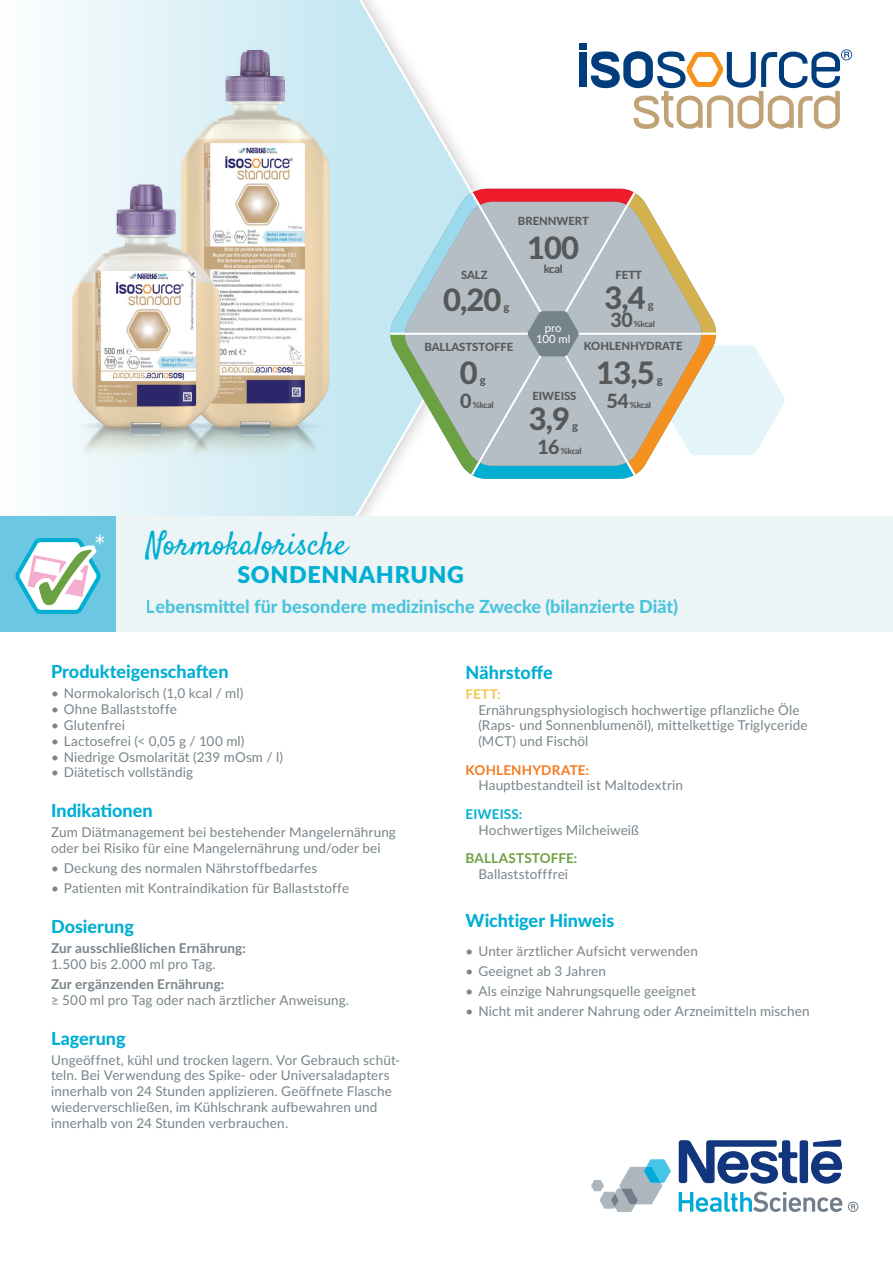
<style>
.page{position:relative;width:893px;height:1263px;background:#fff}
.page>*{position:absolute;margin:0;border:0;box-sizing:border-box;transform-origin:0 0}
.t1{font:32.55px "Satisfy";color:#01afd2}
.t2{font:800 30.9px "Lato";letter-spacing:-.03em;color:#57585a}
.t3{font:29.7px "Lato";color:#fff}
.t4{font:900 23.1px "Lato";letter-spacing:.03em;color:#01afd2}
.t5{font:800 19.65px "Lato";color:#57585a}
.t6{font:800 18px "Lato";color:#01afd2}
.t7{font:13.5px/15.8px "Lato";letter-spacing:.01em;color:#79848a}
.t8{font:700 13.5px "Lato";letter-spacing:.01em;color:#79848a}
.t9{font:700 13.5px "Lato";letter-spacing:.01em;color:#f47b21}
.t10{font:700 13.5px "Lato";letter-spacing:.01em;color:#6ba043}
.t11{font:700 13.5px "Lato";letter-spacing:.01em;color:#01afd2}
.t12{font:800 13.5px "Lato";color:#f2cb5e}
.t13{font:800 11.25px "Lato";color:#57585a}
.t14{font:11.25px/11.2px "Lato";color:#fff;text-align:center}
.t15{font:800 8.4px "Lato";letter-spacing:-.03em;color:#57585a}
.s1{color:#6ba043}
</style>
<div class="page">
<svg style="left:354px;top:0;width:154px;height:516px"></svg>
<div style="left:51px;top:516px;width:842px;height:115px;background:#edf4f6"></div>
<div style="left:0;top:516px;width:116px;height:115px;background:#6cc8e2"></div>
<svg style="left:591px;top:1159px;width:80px;height:53px"></svg>
<svg style="left:679px;top:1191px;width:163px;height:21px"></svg>
<svg style="left:679px;top:1139px;width:163px;height:45px"></svg>
<svg style="left:848px;top:1201px;width:10px;height:11px"></svg>
<div style="left:0;top:0;width:354px;height:516px;background:linear-gradient(to right,#fdfefe,#c5e7f2)"></div>
<svg style="left:15px;top:538px;width:86px;height:76px"></svg>
<svg style="left:386px;top:189px;width:399px;height:290px"></svg>
<img style="left:160px;top:37px;width:189px;height:442px">
<img style="left:51px;top:445px;width:188px;height:34px">
<img style="left:51px;top:172px;width:188px;height:273px">
<div style="left:579px;top:43px;width:8px;height:6px;background:#013d7d"></div>
<div style="left:579px;top:52px;width:8px;height:35px;background:#013d7d"></div>
<svg style="left:591px;top:49px;width:262px;height:80px"></svg>
<p class="t13" style="left:518px;top:212px;width:72px">BRENNWERT</p>
<h2 class="t2" style="left:527px;top:225px;width:54px">100</h2>
<p class="t13" style="left:544px;top:261px;width:20px">kcal</p>
<p class="t13" style="left:461px;top:267px;width:28px">SALZ</p>
<h2 class="t2" style="left:443px;top:276px;width:60px">0,20</h2>
<p class="t13" style="left:615px;top:267px;width:28px">FETT</p>
<h2 class="t2" style="left:604px;top:274px;width:43px">3,4</h2>
<p class="t13" style="left:648px;top:296px;width:7px">g</p>
<p class="t13" style="left:503px;top:298px;width:7px">g</p>
<h3 class="t5" style="left:611px;top:305px;width:24px">30</h3>
<p class="t15" style="left:634px;top:318px;width:22px">%kcal</p>
<p class="t14" style="left:536px;top:321px;width:36px">pro<br>100 ml</p>
<p class="t13" style="left:424px;top:339px;width:91px">BALLASTSTOFFE</p>
<p class="t13" style="left:584px;top:338px;width:100px">KOHLENHYDRATE</p>
<h2 class="t2" style="left:460px;top:350px;width:19px">0</h2>
<p class="t13" style="left:480px;top:372px;width:7px">g</p>
<h2 class="t2" style="left:596px;top:350px;width:60px">13,5</h2>
<p class="t13" style="left:657px;top:372px;width:7px">g</p>
<h3 class="t5" style="left:460px;top:387px;width:13px">0</h3>
<p class="t15" style="left:473px;top:399px;width:22px">%kcal</p>
<p class="t13" style="left:532px;top:387px;width:46px">EIWEISS</p>
<h2 class="t2" style="left:529px;top:395px;width:43px">3,9</h2>
<p class="t13" style="left:572px;top:417px;width:7px">g</p>
<h3 class="t5" style="left:607px;top:387px;width:24px">54</h3>
<p class="t15" style="left:630px;top:399px;width:22px">%kcal</p>
<h3 class="t5" style="left:537px;top:432px;width:24px">16</h3>
<p class="t15" style="left:561px;top:444px;width:22px">%kcal</p>
<h1 class="t1" style="left:146px;top:524px;width:202px">Normokalorische</h1>
<h3 class="t3" style="left:94px;top:525px;width:14px">*</h3>
<h3 class="t4" style="left:36px;top:557px;width:429px"><span class="s1">✓</span> SONDENNAHRUNG</h3>
<h3 class="t6" style="left:146px;top:593px;width:534px">Lebensmittel für besondere medizinische Zwecke (bilanzierte Diät)</h3>
<h3 class="t6" style="left:51px;top:658px;width:179px">Produkteigenschaften</h3>
<p class="t7" style="left:51px;top:685px;width:194px">• Normokalorisch (1,0 kcal / ml)</p>
<p class="t7" style="left:51px;top:701px;width:127px">• Ohne Ballaststoffe</p>
<p class="t7" style="left:51px;top:717px;width:75px">• Glutenfrei</p>
<p class="t7" style="left:51px;top:732px;width:195px">• Lactosefrei (&lt; 0,05 g / 100 ml)</p>
<p class="t7" style="left:51px;top:748px;width:233px">• Niedrige Osmolarität (239 mOsm / l)</p>
<p class="t7" style="left:51px;top:764px;width:144px">• Diätetisch vollständig</p>
<h3 class="t6" style="left:51px;top:797px;width:103px">Indikationen</h3>
<p class="t7" style="left:51px;top:824px;width:346px">Zum Diätmanagement bei bestehender Mangelernährung oder bei Risiko für eine Mangelernährung und/oder bei</p>
<p class="t7" style="left:51px;top:860px;width:268px">• Deckung des normalen Nährstoffbedarfes</p>
<p class="t7" style="left:51px;top:880px;width:300px">• Patienten mit Kontraindikation für Ballaststoffe</p>
<h3 class="t6" style="left:51px;top:913px;width:84px">Dosierung</h3>
<p class="t8" style="left:51px;top:938px;width:197px">Zur ausschließlichen Ernährung:</p>
<p class="t7" style="left:51px;top:955px;width:166px">1.500 bis 2.000 ml pro Tag.</p>
<p class="t8" style="left:51px;top:974px;width:175px">Zur ergänzenden Ernährung:</p>
<p class="t7" style="left:51px;top:991px;width:299px">≥ 500 ml pro Tag oder nach ärztlicher Anweisung.</p>
<h3 class="t6" style="left:51px;top:1024px;width:76px">Lagerung</h3>
<p class="t7" style="left:51px;top:1051px;width:351px">Ungeöffnet, kühl und trocken lagern. Vor Gebrauch schüt&shy;teln. Bei Verwendung des Spike- oder Universaladapters innerhalb von 24 Stunden applizieren. Geöffnete Flasche wiederverschließen, im Kühlschrank aufbewahren und innerhalb von 24 Stunden verbrauchen.</p>
<h3 class="t6" style="left:466px;top:659px;width:89px">Nährstoffe</h3>
<p class="t12" style="left:466px;top:684px;width:36px">FETT:</p>
<p class="t7" style="left:478px;top:701px;width:331px">Ernährungsphysiologisch hochwertige pflanzliche Öle (Raps- und Sonnenblumenöl), mittelkettige Triglyceride (MCT) und Fischöl</p>
<p class="t9" style="left:466px;top:760px;width:125px">KOHLENHYDRATE:</p>
<p class="t7" style="left:478px;top:777px;width:206px">Hauptbestandteil ist Maltodextrin</p>
<p class="t11" style="left:466px;top:804px;width:58px">EIWEISS:</p>
<p class="t7" style="left:478px;top:821px;width:162px">Hochwertiges Milcheiweiß</p>
<p class="t10" style="left:466px;top:848px;width:113px">BALLASTSTOFFE:</p>
<p class="t7" style="left:478px;top:865px;width:91px">Ballaststofffrei</p>
<h3 class="t6" style="left:466px;top:907px;width:150px">Wichtiger Hinweis</h3>
<p class="t7" style="left:466px;top:942px;width:234px">• Unter ärztlicher Aufsicht verwenden</p>
<p class="t7" style="left:466px;top:962px;width:142px">• Geeignet ab 3 Jahren</p>
<p class="t7" style="left:466px;top:982px;width:232px">• Als einzige Nahrungsquelle geeignet</p>
<p class="t7" style="left:466px;top:1002px;width:345px">• Nicht mit anderer Nahrung oder Arzneimitteln mischen</p>
</div>
